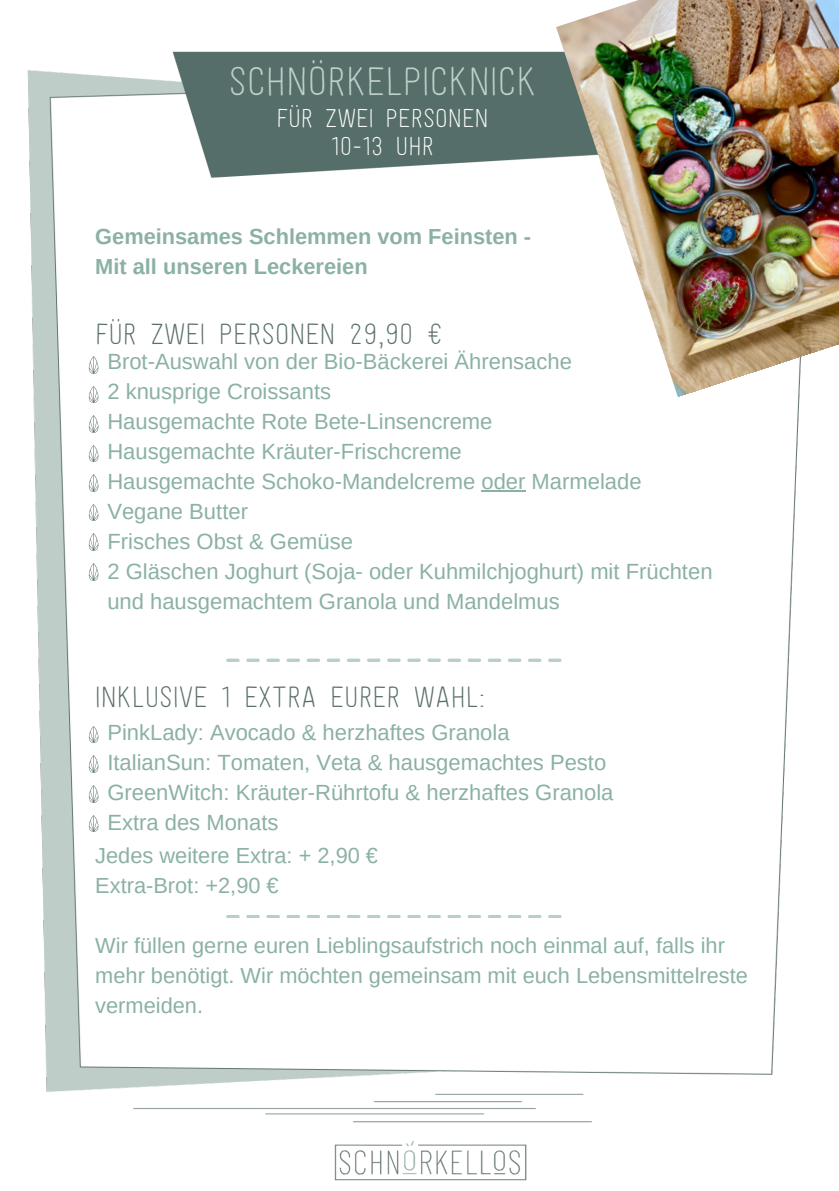
<style>
.page{position:relative;width:839px;height:1191px;background:#fff}
.page>*{position:absolute;margin:0;border:0;box-sizing:border-box;transform-origin:0 0}
.t1{font:46px "Festivo Letters No 18";color:#c0d0ca}
.t2{font:34px "Festivo Letters No 18";color:#596f6a}
.t3{font:30px/28.4px "Festivo Letters No 18";color:#fff;text-align:center}
.t4{font:22px "Arimo";color:#8bb1a3}
.t5{font:21.8px/30px "Arimo";color:#8bb1a3}
.t6{font:700 21.8px/30px "Arimo";color:#8bb1a3}
</style>
<div class="page">
<img style="left:27px;top:51px;width:773px;height:1130px">
<svg style="left:226px;top:659px;width:335px;height:3px"></svg>
<svg style="left:226px;top:915px;width:335px;height:3px"></svg>
<img style="left:88px;top:357px;width:11px;height:16px">
<img style="left:88px;top:386px;width:11px;height:17px">
<img style="left:88px;top:416px;width:11px;height:16px">
<img style="left:88px;top:445px;width:11px;height:17px">
<img style="left:88px;top:475px;width:11px;height:16px">
<img style="left:88px;top:504px;width:11px;height:17px">
<img style="left:88px;top:534px;width:11px;height:16px">
<img style="left:88px;top:564px;width:11px;height:16px">
<img style="left:88px;top:726px;width:11px;height:17px">
<img style="left:88px;top:756px;width:11px;height:16px">
<img style="left:88px;top:786px;width:11px;height:16px">
<img style="left:88px;top:815px;width:11px;height:17px">
<img style="left:556px;top:0;width:282px;height:398px">
<hr style="left:481px;top:491px;width:44px;height:1px;background:#8bb1a3">
<p class="t1" style="left:228px;top:61px;width:309px">SCHNÖRKELPICKNICK</p>
<p class="t3" style="left:276px;top:105px;width:214px">FÜR ZWEI PERSONEN<br>10-13 UHR</p>
<p class="t6" style="left:95px;top:221px;width:437px">Gemeinsames Schlemmen vom Feinsten -<br>Mit all unseren Leckereien</p>
<h1 class="t2" style="left:95px;top:319px;width:349px">FÜR ZWEI PERSONEN 29,90 €</h1>
<p class="t4" style="left:107px;top:349px;width:466px">Brot-Auswahl von der Bio-Bäckerei Ährensache</p>
<p class="t4" style="left:107px;top:379px;width:225px">2 knusprige Croissants</p>
<p class="t4" style="left:107px;top:409px;width:386px">Hausgemachte Rote Bete-Linsencreme</p>
<p class="t4" style="left:107px;top:439px;width:356px">Hausgemachte Kräuter-Frischcreme</p>
<p class="t4" style="left:107px;top:469px;width:536px">Hausgemachte Schoko-Mandelcreme oder Marmelade</p>
<p class="t4" style="left:107px;top:499px;width:142px">Vegane Butter</p>
<p class="t4" style="left:107px;top:529px;width:247px">Frisches Obst &amp; Gemüse</p>
<p class="t4" style="left:107px;top:559px;width:606px">2 Gläschen Joghurt (Soja- oder Kuhmilchjoghurt) mit Früchten</p>
<p class="t4" style="left:107px;top:589px;width:454px">und hausgemachtem Granola und Mandelmus</p>
<p class="t2" style="left:95px;top:682px;width:391px">INKLUSIVE 1 EXTRA EURER WAHL:</p>
<p class="t4" style="left:107px;top:720px;width:404px">PinkLady: Avocado &amp; herzhaftes Granola</p>
<p class="t4" style="left:107px;top:750px;width:500px">ItalianSun: Tomaten, Veta &amp; hausgemachtes Pesto</p>
<p class="t4" style="left:107px;top:780px;width:507px">GreenWitch: Kräuter-Rührtofu &amp; herzhaftes Granola</p>
<p class="t4" style="left:107px;top:810px;width:173px">Extra des Monats</p>
<p class="t5" style="left:95px;top:841px;width:284px">Jedes weitere Extra: + 2,90 €</p>
<p class="t5" style="left:95px;top:871px;width:185px">Extra-Brot: +2,90 €</p>
<p class="t5" style="left:95px;top:931px;width:631px">Wir füllen gerne euren Lieblingsaufstrich noch einmal auf, falls ihr</p>
<p class="t5" style="left:95px;top:961px;width:654px">mehr benötigt. Wir möchten gemeinsam mit euch Lebensmittelreste vermeiden.</p>
</div>
